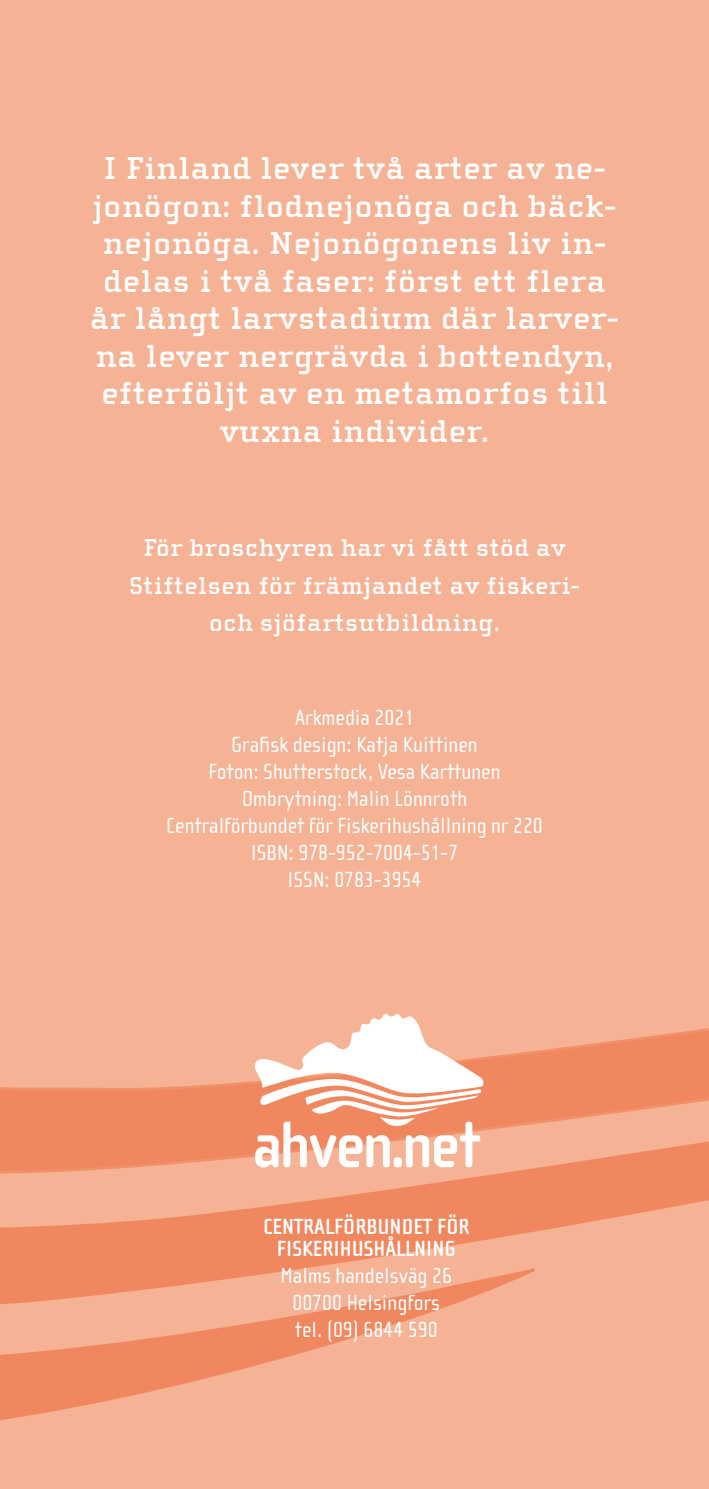
<style>
.page{position:relative;width:709px;height:1489px;background:#fff}
.page>*{position:absolute;margin:0;border:0;box-sizing:border-box;transform-origin:0 0}
.t1{font:700 32.5px/37.5px "Cholla Slab OT";letter-spacing:.025em;color:#fff;text-align:center}
.t2{font:700 25px/37.5px "Cholla Slab OT";letter-spacing:.025em;color:#fff;text-align:center}
.t3{font:22.5px/27px "Cholla Sans OT";color:#fff;text-align:center}
.t4{font:700 22.5px/22.5px "Cholla Sans OT";color:#fff;text-align:center}
</style>
<div class="page">
<div style="left:0;top:0;width:709px;height:1488px;background:#f6b294"></div>
<svg style="left:0;top:1336px;width:358px;height:84px"></svg>
<svg style="left:0;top:1028px;width:709px;height:308px"></svg>
<svg style="left:252px;top:1014px;width:232px;height:153px"></svg>
<p class="t1" style="left:90px;top:150px;width:530px">I Finland lever två arter av ne&shy;jonögon: flodnejonöga och bäck&shy;nejonöga. Nejonögonens liv in&shy;delas i två faser: först ett flera år långt larvstadium där larver&shy;na lever nergrävda i bottendyn, efterföljt av en metamorfos till vuxna individer.</p>
<p class="t2" style="left:129px;top:529px;width:452px">För broschyren har vi fått stöd av<br>Stiftelsen för främjandet av fiskeri&shy;och sjöfartsutbildning.</p>
<p class="t3" style="left:166px;top:704px;width:378px">Arkmedia 2021<br>Grafisk design: Katja Kuittinen<br>Foton: Shutterstock, Vesa Karttunen<br>Ombrytning: Malin Lönnroth<br>Centralförbundet för Fiskerihushållning nr 220<br>ISBN: 978-952-7004-51-7<br>ISSN: 0783-3954</p>
<p class="t4" style="left:263px;top:1214px;width:208px">CENTRALFÖRBUNDET FÖR<br>FISKERIHUSHÅLLNING</p>
<p class="t3" style="left:281px;top:1262px;width:173px">Malms handelsväg 26<br>00700 Helsingfors tel. (09) 6844 590</p>
</div>
